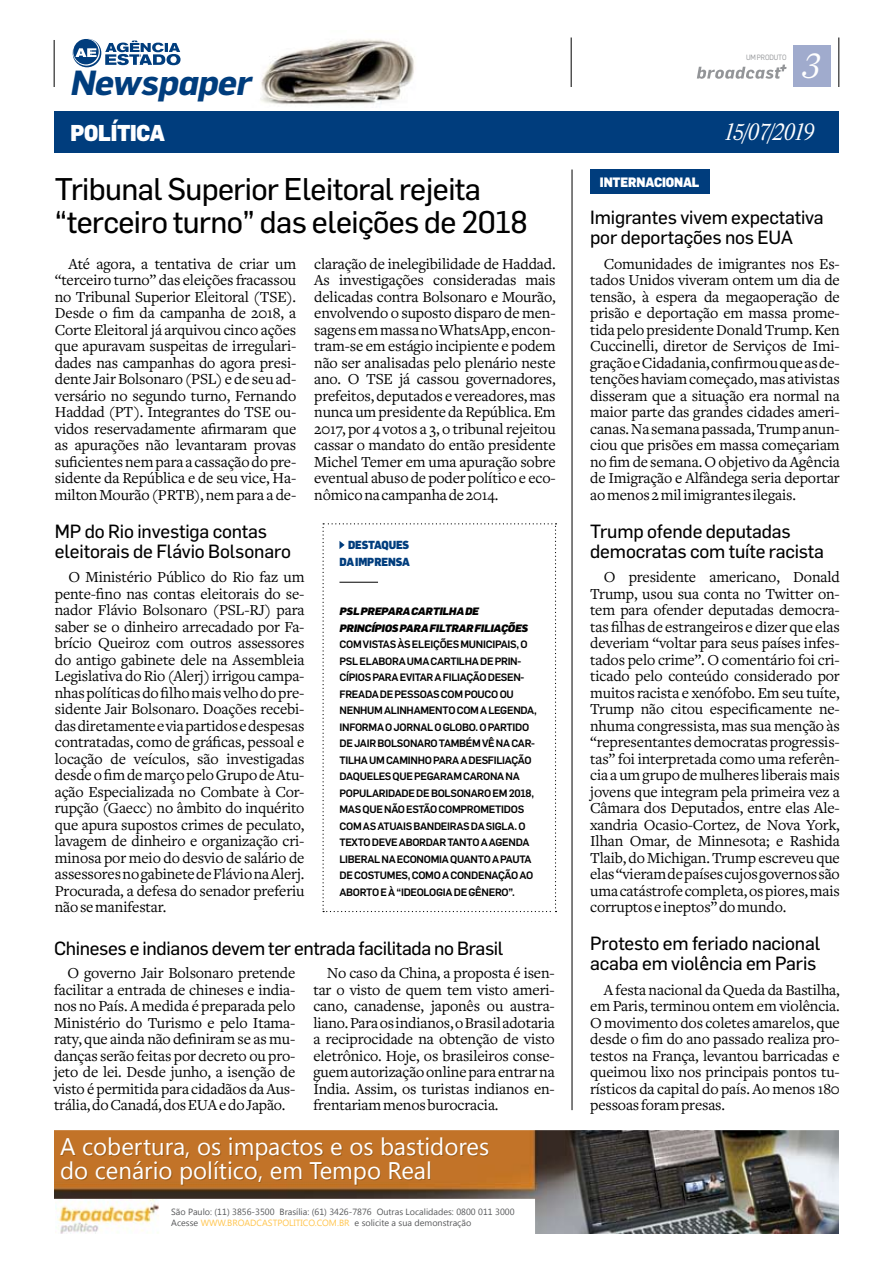
<style>
.page{position:relative;width:893px;height:1263px;background:#fff}
.page>*{position:absolute;margin:0;border:0;box-sizing:border-box;transform-origin:0 0}
.t1{font:italic 34.5px "Estado Headline";color:#fff}
.t2{font:italic 700 34.2px "Flama";letter-spacing:-.02em;color:#003d7d}
.t3{font:30.75px/33px "Flama Basic";letter-spacing:-.02em;color:#000}
.t4{font:24px "Segoe UI Symbol";color:#fff}
.t5{font:italic 23.1px "Estado Headline";letter-spacing:-.025em;color:#fff;scale:.9 1}
.t6{font:900 22.5px "Flama";letter-spacing:-.01em;color:#fff;scale:.9 1}
.t7{font:18.75px/20.2px "Flama Basic";letter-spacing:-.01em;color:#000}
.t8{font:15.9px/16.5px "Freight Text";letter-spacing:-.01em;color:#000;text-align:justify}
.t9{font:900 13.35px "Flama";letter-spacing:-.01em;color:#fff;scale:.9 1}
.t10{font:900 11.55px/16.5px "Flama";letter-spacing:-.01em;color:#003d7d;scale:.9 1}
.t11{font:500 10.5px/16.5px "Flama";letter-spacing:-.025em;color:#000}
.t12{font:italic 900 10.5px/16.5px "Flama";letter-spacing:-.02em;color:#000}
.t13{font:9px/10.8px "Segoe UI";color:#58595b}
.t14{font:7.5px "Flama";letter-spacing:-.015em;color:#939598;scale:.9 1}
.s1{font-weight:500;font-style:normal}
.s2{color:#ffc54e}
</style>
<div class="page">
<img style="left:244px;top:39px;width:182px;height:73px">
<div style="left:793px;top:46px;width:38px;height:41px;background:#a0abcd"></div>
<div style="left:54px;top:112px;width:785px;height:41px;background:#003d7d"></div>
<hr style="left:54px;top:40px;width:1px;height:47px;background:#000">
<hr style="left:571px;top:38px;width:1px;height:49px;background:#000">
<hr style="left:839px;top:38px;width:1px;height:49px;background:#000">
<svg style="left:72px;top:39px;width:109px;height:28px"></svg>
<svg style="left:697px;top:65px;width:90px;height:14px"></svg>
<img style="left:54px;top:1130px;width:785px;height:104px">
<div style="left:54px;top:1199px;width:481px;height:35px;background:#fff"></div>
<img style="left:55px;top:1199px;width:104px;height:35px">
<hr style="left:572px;top:170px;width:1px;height:940px;background:#000">
<div style="left:590px;top:170px;width:120px;height:24px;background:#003d7d"></div>
<svg style="left:322px;top:523px;width:234px;height:389px"></svg>
<hr style="left:339px;top:582px;width:39px;height:1px;background:#000">
<svg style="left:167px;top:1143px;width:23px;height:16px"></svg>
<svg style="left:460px;top:1143px;width:19px;height:13px"></svg>
<svg style="left:60px;top:1138px;width:16px;height:42px"></svg>
<div style="left:83px;top:1137px;width:75px;height:43px;background:#c27328"></div>
<svg style="left:181px;top:1167px;width:12px;height:18px"></svg>
<svg style="left:214px;top:1161px;width:6px;height:19px"></svg>
<div style="left:229px;top:1138px;width:73px;height:45px;background:#c27328"></div>
<svg style="left:198px;top:1143px;width:22px;height:12px"></svg>
<div style="left:310px;top:1137px;width:133px;height:48px;background:#c27328"></div>
<p class="t2" style="left:70px;top:62px;width:182px">Newspaper</p>
<p class="t6" style="left:70px;top:116px;width:107px">POLÍTICA</p>
<p class="t3" style="left:55px;top:170px;width:474px">Tribunal Superior Eleitoral rejeita “terceiro turno” das eleições de 2018</p>
<p class="t8" style="left:55px;top:255px;width:243px;text-indent:14px">Até agora, a tentativa de criar um “terceiro turno” das eleições fracassou no Tribunal Superior Eleitoral (TSE).<br>Desde o fim da campanha de 2018, a Corte Eleitoral já arquivou cinco ações que apuravam suspeitas de irregulari&shy;dades nas campanhas do agora presi&shy;dente Jair Bolsonaro (PSL) e de seu ad&shy;versário no segundo turno, Fernando Haddad (PT). Integrantes do TSE ou&shy;vidos reservadamente afirmaram que as apurações não levantaram provas suficientes nem para a cassação do pre&shy;sidente da República e de seu vice, Ha&shy;milton Mourão (PRTB), nem para a de-</p>
<p class="t8" style="left:314px;top:255px;width:243px">claração de inelegibilidade de Haddad.<br>As investigações consideradas mais delicadas contra Bolsonaro e Mourão, envolvendo o suposto disparo de men&shy;sagens em massa no WhatsApp, encon&shy;tram-se em estágio incipiente e podem não ser analisadas pelo plenário neste ano. O TSE já cassou governadores, prefeitos, deputados e vereadores, mas nunca um presidente da República. Em 2017, por 4 votos a 3, o tribunal rejeitou cassar o mandato do então presidente Michel Temer em uma apuração sobre eventual abuso de poder político e eco&shy;nômico na campanha de 2014.</p>
<p class="t7" style="left:55px;top:520px;width:238px">MP do Rio investiga contas eleitorais de Flávio Bolsonaro</p>
<p class="t8" style="left:55px;top:569px;width:251px;text-indent:14px">O Ministério Público do Rio faz um pente-fino nas contas eleitorais do se&shy;nador Flávio Bolsonaro (PSL-RJ) para saber se o dinheiro arrecadado por Fa&shy;brício Queiroz com outros assessores do antigo gabinete dele na Assembleia Legislativa do Rio (Alerj) irrigou campa&shy;nhas políticas do filho mais velho do pre&shy;sidente Jair Bolsonaro. Doações recebi&shy;das diretamente e via partidos e despesas contratadas, como de gráficas, pessoal e locação de veículos, são investigadas desde o fim de março pelo Grupo de Atu&shy;ação Especializada no Combate à Cor&shy;rupção (Gaecc) no âmbito do inquérito que apura supostos crimes de peculato, lavagem de dinheiro e organização cri&shy;minosa por meio do desvio de salário de assessores no gabinete de Flávio na Alerj.<br>Procurada, a defesa do senador preferiu não se manifestar.</p>
<p class="t10" style="left:339px;top:536px;width:79px;text-indent:9px">DESTAQUES<br>DA IMPREN</p>
<p class="t10" style="left:396px;top:552px;width:17px">SA</p>
<p class="t12" style="left:339px;top:602px;width:191px">PSL PREPARA CARTILHA DE<br>PRINCÍPIOSPARA FILTRAR FILIAÇÕES<br><span class="s1">COM VISTAS ÀS ELEIÇÕES MUNICIPAIS, O<br>PSL</span></p>
<p class="t11" style="left:339px;top:652px;width:199px;text-indent:20px">ELABORA UMA CARTILHA DE PRIN-CÍPIOS PARA EVITAR A FILIAÇÃO DESEN-FREADA DE PESSOAS COM POUCO OU NENHUM ALINHAMENTO COM A LEGENDA, INFORMA O JORNAL O GLOBO. O PARTIDO DE JAIR BOLSONARO TAMBÉM VÊ NA CAR-TILHA UM CAMINHO PARA A DESFILIAÇÃO DAQUELES QUE PEGARAM CARONA NA POPULARIDADE DE BOLSONARO EM 2018, MAS QUE NÃO ESTÃO COMPROMETIDOS COM AS ATUAIS BANDEIRAS DA SIGLA. O TEXTO DEVE ABORDAR TANTO A AGENDA LIBERAL NA ECONOMIA QUANTO A PAUTA DE COSTUMES, COMO A CONDENAÇÃO AO ABORTO E À “IDEOLOGIA DE GÊNERO”.</p>
<p class="t7" style="left:54px;top:937px;width:451px">Chineses e indianos devem ter entrada facilitada no Brasil</p>
<p class="t8" style="left:54px;top:965px;width:243px;text-indent:14px">O governo Jair Bolsonaro pretende facilitar a entrada de chineses e india&shy;nos no País. A medida é preparada pelo Ministério do Turismo e pelo Itama&shy;raty, que ainda não definiram se as mu&shy;danças serão feitas por decreto ou pro&shy;jeto de lei. Desde junho, a isenção de visto é permitida para cidadãos da Aus&shy;trália, do Canadá, dos EUA e do Japão.</p>
<p class="t8" style="left:313px;top:965px;width:243px;text-indent:14px">No caso da China, a proposta é isen&shy;tar o visto de quem tem visto ameri&shy;cano, canadense, japonês ou austra&shy;liano. Para os indianos, o Brasil adotaria a reciprocidade na obtenção de visto eletrônico. Hoje, os brasileiros conse&shy;guem autorização online para entrar na Índia. Assim, os turistas indianos en&shy;frentariam menos burocracia.</p>
<p class="t4" style="left:93px;top:1129px;width:73px">□ ▼◆</p>
<p class="t4" style="left:291px;top:1129px;width:84px">▼□▲ □▲</p>
<p class="t4" style="left:406px;top:1129px;width:85px">▲▼□▲</p>
<p class="t4" style="left:74px;top:1153px;width:185px">□ ■ □ □●▼ □</p>
<p class="t13" style="left:171px;top:1206px;width:345px">São Paulo: (11) 3856-3500 Brasília: (61) 3426-7876 Outras Localidades: 0800 011 3000<br>Acesse <span class="s2">WWW.BROADCASTPOLITICO.COM.BR</span> e solicite a sua demonstração</p>
<p class="t14" style="left:746px;top:53px;width:46px">UM PRODUTO</p>
<p class="t1" style="left:802px;top:50px;width:20px">3</p>
<p class="t9" style="left:600px;top:173px;width:60px">INTERNACIO</p>
<p class="t9" style="left:674px;top:173px;width:20px">NAL</p>
<p class="t5" style="left:725px;top:122px;width:101px">15/07/2019</p>
<p class="t7" style="left:590px;top:206px;width:235px">Imigrantes vivem expectativa por deportações nos EUA</p>
<p class="t8" style="left:590px;top:255px;width:251px;text-indent:14px">Comunidades de imigrantes nos Es&shy;tados Unidos viveram ontem um dia de tensão, à espera da megaoperação de prisão e deportação em massa prome&shy;tida pelo presidente Donald Trump. Ken Cuccinelli, diretor de Serviços de Imi&shy;gração e Cidadania, confirmou que as de&shy;tenções haviam começado, mas ativistas disseram que a situação era normal na maior parte das grandes cidades ameri&shy;canas. Na semana passada, Trump anun&shy;ciou que prisões em massa começariam no fim de semana. O objetivo da Agência de Imigração e Alfândega seria deportar ao menos 2 mil imigrantes ilegais.</p>
<p class="t7" style="left:590px;top:520px;width:235px">Trump ofende deputadas democratas com tuíte racista</p>
<p class="t8" style="left:590px;top:569px;width:251px;text-indent:14px">O presidente americano, Donald Trump, usou sua conta no Twitter on&shy;tem para ofender deputadas democra&shy;tas filhas de estrangeiros e dizer que elas deveriam “voltar para seus países infes&shy;tados pelo crime”. O comentário foi cri&shy;ticado pelo conteúdo considerado por muitos racista e xenófobo. Em seu tuíte, Trump não citou especificamente ne&shy;nhuma congressista, mas sua menção às “representantes democratas progressis&shy;tas” foi interpretada como uma referên&shy;cia a um grupo de mulheres liberais mais jovens que integram pela primeira vez a Câmara dos Deputados, entre elas Ale&shy;xandria Ocasio-Cortez, de Nova York, Ilhan Omar, de Minnesota; e Rashida Tlaib, do Michigan. Trump escreveu que elas “vieram de países cujos governos são uma catástrofe completa, os piores, mais corruptos e ineptos” do mundo.</p>
<p class="t7" style="left:590px;top:932px;width:232px">Protesto em feriado nacional acaba em violência em Paris</p>
<p class="t8" style="left:590px;top:981px;width:251px;text-indent:14px">A festa nacional da Queda da Bastilha, em Paris, terminou ontem em violência.<br>O movimento dos coletes amarelos, que desde o fim do ano passado realiza pro&shy;testos na França, levantou barricadas e queimou lixo nos principais pontos tu&shy;rísticos da capital do país. Ao menos 180 pessoas foram presas.</p>
</div>
